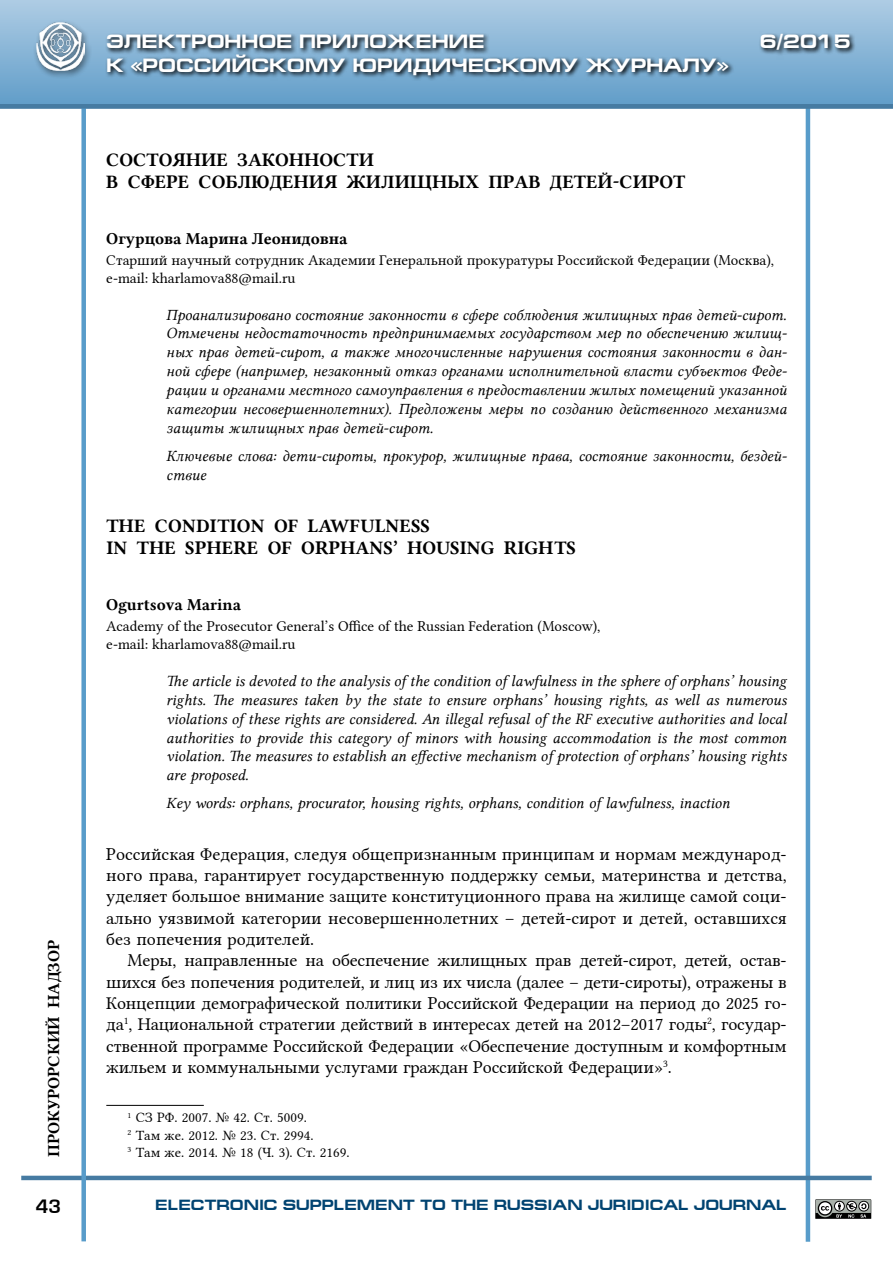
<style>
.page{position:relative;width:893px;height:1263px;background:#fff}
.page>*{position:absolute;margin:0;border:0;box-sizing:border-box;transform-origin:0 0}
.t1{font:700 19.5px "Europe Ext";color:#fff}
.t2{font:18.75px/22.2px "Lin Libertine B";letter-spacing:.005em;color:#000}
.t3{font:18px/21.3px "Lin Libertine";letter-spacing:-.005em;color:#000;text-align:justify}
.t4{font:18px "Europe Demi Normal";color:#000}
.t5{font:16.5px "Lin Libertine B";color:#000}
.t6{font:15.75px/18.9px "Lin Libertine I";color:#000;text-align:justify}
.t7{font:15px/18px "Lin Libertine";color:#000}
.t8{font:700 15px "Europe Ext";color:#004371}
.t9{font:14.25px/17.1px "Lin Libertine";color:#000}
</style>
<div class="page">
<hr style="left:806px;top:91px;width:4px;height:1151px;background:#589cca">
<hr style="left:21px;top:1176px;width:851px;height:4px;background:#467ba2">
<div style="left:0;top:0;width:893px;height:106px;background:linear-gradient(to bottom,#aecce4,#619dc9)"></div>
<div style="left:81px;top:105px;width:5px;height:1136px;background:#589cca"></div>
<div style="left:33px;top:19px;width:59px;height:60px;background:#000;opacity:.63"></div>
<img style="left:37px;top:23px;width:47px;height:47px">
<svg style="left:105px;top:31px;width:751px;height:50px"></svg>
<svg style="left:815px;top:1199px;width:57px;height:20px"></svg>
<svg style="left:0;top:0;width:1px;height:104px"></svg>
<div style="left:0;top:104px;width:893px;height:5px;background:#467ba2"></div>
<hr style="left:106px;top:1105px;width:98px;height:1px;background:#000">
<p class="t1" style="left:106px;top:31px;width:380px">ЭЛЕКТРОННОЕ ПРИЛОЖЕНИЕ</p>
<p class="t1" style="left:760px;top:31px;width:92px">6/2015</p>
<p class="t1" style="left:106px;top:54px;width:624px">К «РОССИЙСКОМУ ЮРИДИЧЕСКОМУ ЖУРНАЛУ»</p>
<p class="t2" style="left:106px;top:148px;width:14px">СОС</p>
<p class="t2" style="left:146px;top:148px;width:106px">ТОЯНИЕ ЗАКОННОС</p>
<p class="t2" style="left:106px;top:148px;width:397px;text-indent:240px">ТИ<br>В СФЕРЕ СОБЛЮДЕНИЯ ЖИЛИЩНЫХ ПРА</p>
<p class="t2" style="left:528px;top:170px;width:106px">В ДЕТЕЙ-СИРО</p>
<p class="t2" style="left:673px;top:170px;width:14px">Т</p>
<p class="t5" style="left:43px;top:1157px;width:218px;rotate:-90deg">прокурорский надзор</p>
<p class="t5" style="left:106px;top:227px;width:243px">Огурцова Марина Леонидовна</p>
<p class="t7" style="left:106px;top:249px;width:669px">Старший научный сотрудник Академии Генеральной прокуратуры Российской Федерации (Москва), e-mail: kharlamova88@mail.ru</p>
<p class="t6" style="left:166px;top:305px;width:622px">Проанализировано состояние законности в сфере соблюдения жилищных прав детей-сирот.<br>Отмечены недостаточность предпринимаемых государством мер по обеспечению жилищ&shy;ных прав детей-сирот, а также многочисленные нарушения состояния законности в дан&shy;ной сфере (например, незаконный отказ органами исполнительной власти субъектов Феде&shy;рации и органами местного самоуправления в предоставлении жилых помещений указанной категории несовершеннолетних). Предложены меры по созданию действенного механизма защиты жилищных прав детей-сирот.</p>
<p class="t6" style="left:166px;top:447px;width:622px">Ключевые слова: дети-сироты, прокурор, жилищные права, состояние законности, бездей&shy;ствие</p>
<p class="t2" style="left:106px;top:514px;width:471px">THE CONDITION OF LAWFULNESS<br>IN THE SPHERE OF ORPHANS’ HOUSING RIGHTS</p>
<p class="t5" style="left:106px;top:593px;width:136px">Ogurtsova Marina</p>
<p class="t7" style="left:106px;top:615px;width:496px">Academy of the Prosecutor General’s Office of the Russian Federation (Moscow), e-mail: kharlamova88@mail.ru</p>
<p class="t6" style="left:166px;top:672px;width:622px">The article is devoted to the analysis of the condition of lawfulness in the sphere of orphans’ housing rights. The measures taken by the state to ensure orphans’ housing rights, as well as numerous violations of these rights are considered. An illegal refusal of the RF executive authorities and local authorities to provide this category of minors with housing accommodation is the most common violation. The measures to establish an effective mechanism of protection of orphans’ housing rights are proposed.</p>
<p class="t6" style="left:166px;top:794px;width:565px">Key words: orphans, procurator, housing rights, orphans, condition of lawfulness, inaction</p>
<p class="t3" style="left:106px;top:841px;width:682px">Российская Федерация, следуя общепризнанным принципам и нормам международ&shy;ного права, гарантирует государственную поддержку семьи, материнства и детства, уделяет большое внимание защите конституционного права на жилище самой соци&shy;ально уязвимой категории несовершеннолетних – детей-сирот и детей, оставшихся без попечения родителей.</p>
<p class="t3" style="left:106px;top:948px;width:682px;text-indent:21px">Меры, направленные на обеспечение жилищных прав детей-сирот, детей, остав&shy;шихся без попечения родителей, и лиц из их числа (далее – дети-сироты), отражены в Концепции демографической политики Российской Федерации на период до 2025 го&shy;да<sup>1</sup>, Национальной стратегии действий в интересах детей на 2012–2017 годы<sup>2</sup>, государ&shy;ственной программе Российской Федерации «Обеспечение доступным и комфортным жильем и коммунальными услугами граждан Российской Федерации»<sup>3</sup>.</p>
<p class="t9" style="left:128px;top:1108px;width:224px"><sup>1</sup> СЗ РФ. 2007. № 42. Ст. 5009.<br><sup>2</sup> Там же. 2012. № 23. Ст. 2994.<br><sup>3</sup> Там же. 2014. № 18 (Ч. 3). Ст. 2169.</p>
<p class="t4" style="left:36px;top:1196px;width:27px">43</p>
<p class="t8" style="left:155px;top:1196px;width:633px">ELECTRONIC SUPPLEMENT TO THE RUSSIAN JURIDICAL JOURNAL</p>
</div>
